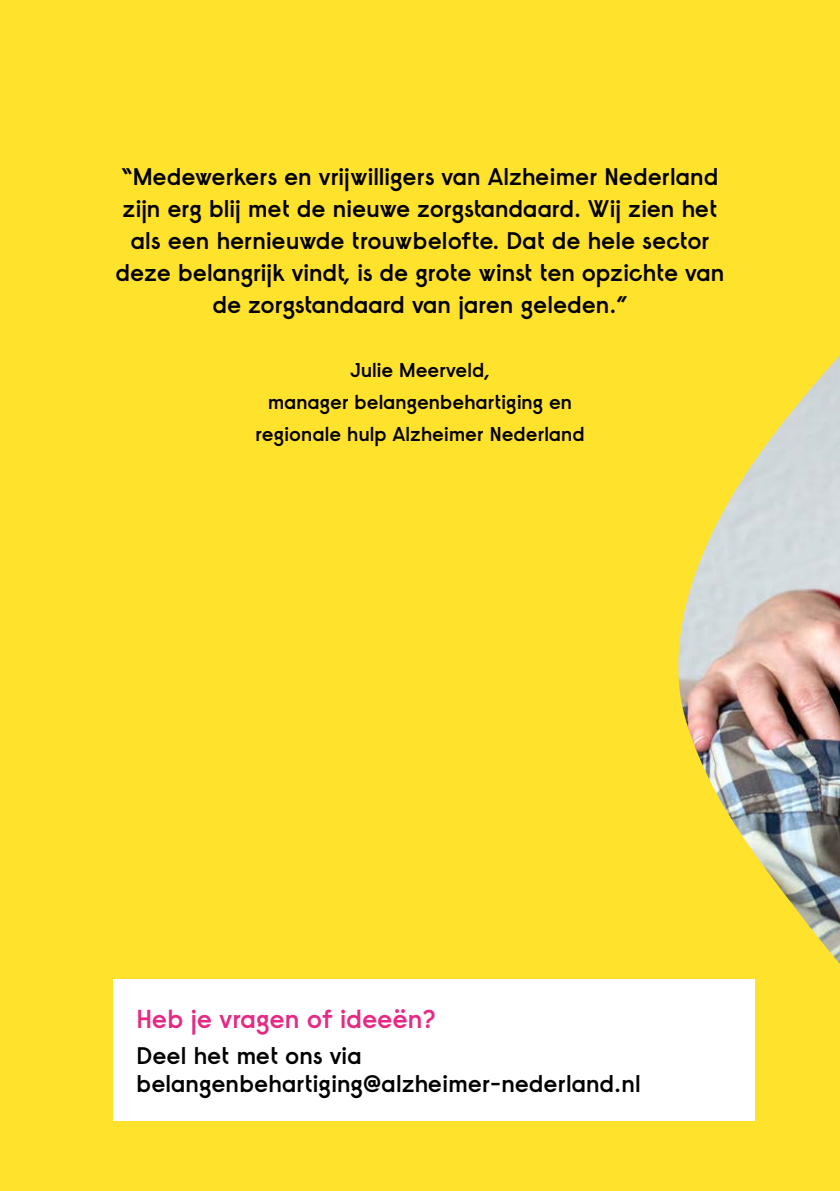
<style>
.page{position:relative;width:840px;height:1191px;background:#fff}
.page>*{position:absolute;margin:0;border:0;box-sizing:border-box;transform-origin:0 0}
.t1{font:600 26px "Raisonne AN";letter-spacing:-.025em;color:#e72984}
.t2{font:600 24px/32px "Raisonne AN";letter-spacing:-.015em;color:#000;text-align:center}
.t3{font:600 20px/32px "Raisonne AN";letter-spacing:-.015em;color:#000;text-align:center}
</style>
<div class="page">
<div style="left:0;top:0;width:839px;height:1191px;background:#ffe22b"></div>
<div style="left:113px;top:979px;width:641px;height:142px;background:#fff"></div>
<img style="left:678px;top:356px;width:161px;height:607px">
<p class="t2" style="left:115px;top:160px;width:610px">“Medewerkers en vrijwilligers van Alzheimer Nederland zijn erg blij met de nieuwe zorgstandaard. Wij zien het als een hernieuwde trouwbelofte. Dat de hele sector deze belangrijk vindt, is de grote winst ten opzichte van de zorgstandaard van jaren geleden.”</p>
<p class="t3" style="left:255px;top:354px;width:331px">Julie Meerveld,<br>manager belangenbehartiging en regionale hulp Alzheimer Nederland</p>
<p class="t1" style="left:136px;top:1002px;width:301px">Heb je vragen of ideeën?</p>
<p class="t2" style="left:136px;top:1041px;width:506px;line-height:28px;text-align:left">Deel het met ons via belangenbehartiging@alzheimer-nederland.nl</p>
</div>
